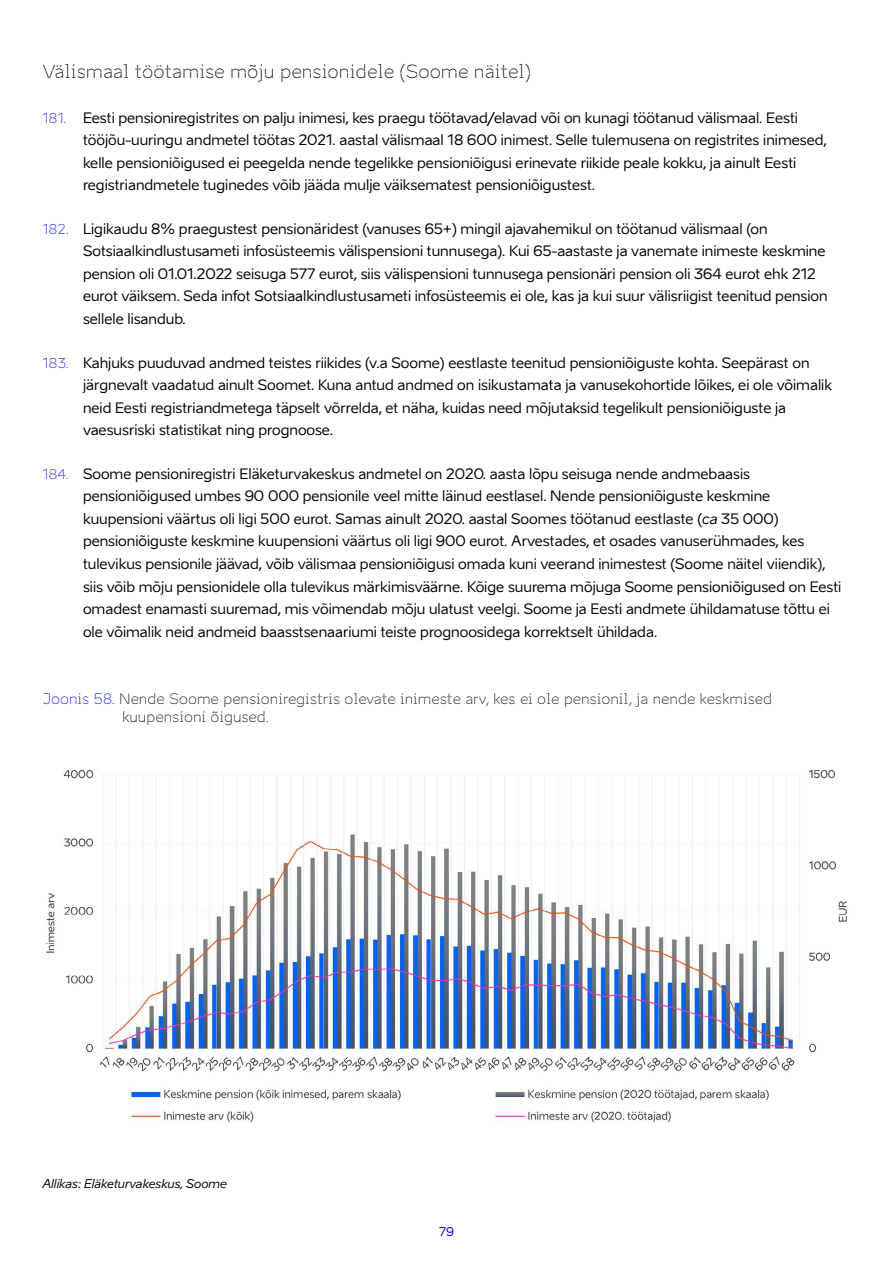
<style>
.page{position:relative;width:893px;height:1263px;background:#fff}
.page>*{position:absolute;margin:0;border:0;box-sizing:border-box;transform-origin:0 0}
.t1{font:18px "Aino Headline";color:#000}
.t2{font:14.25px/22.5px "Aino";color:#000}
.t3{font:14.25px/18px "Aino Headline";color:#000}
.t4{font:13.5px "Aino Headline";color:#0000f0}
.t5{font:italic 12px "Aino";color:#000}
.t6{font:12px "Aino";color:#0000f0}
.s1{font-family:"Aino Headline";font-size:13.5px;color:#0000f0}
.s2{font-style:italic}
.s3{color:#0000f0}
</style>
<div class="page">
<img style="left:46px;top:769px;width:801px;height:353px">
<p class="t1" style="left:43px;top:60px;width:490px">Välismaal töötamise mõju pensionidele (Soome näitel)</p>
<p class="t4" style="left:43px;top:109px;width:24px">181.</p>
<p class="t2" style="left:83px;top:106px;width:745px">Eesti pensioniregistrites on palju inimesi, kes praegu töötavad/elavad või on kunagi töötanud välismaal. Eesti tööjõu-uuringu andmetel töötas 2021. aastal välismaal 18 600 inimest. Selle tulemusena on registrites inimesed, kelle pensioniõigused ei peegelda nende tegelikke pensioniõigusi erinevate riikide peale kokku, ja ainult Eesti registriandmetele tuginedes võib jääda mulje väiksematest pensioniõigustest.</p>
<p class="t2" style="left:83px;top:218px;width:746px;text-indent:-40px"><span class="s1">182.</span> Ligikaudu 8% praegustest pensionäridest (vanuses 65+) mingil ajavahemikul on töötanud välismaal (on Sotsiaalkindlustusameti infosüsteemis välispensioni tunnusega). Kui 65-aastaste ja vanemate inimeste keskmine pension oli 01.01.2022 seisuga 577 eurot, siis välispensioni tunnusega pensionäri pension oli 364 eurot ehk 212 eurot väiksem. Seda infot Sotsiaalkindlustusameti infosüsteemis ei ole, kas ja kui suur välisriigist teenitud pension sellele lisandub.</p>
<p class="t2" style="left:83px;top:351px;width:750px;text-indent:-40px"><span class="s1">183.</span> Kahjuks puuduvad andmed teistes riikides (v.a Soome) eestlaste teenitud pensioniõiguste kohta. Seepärast on järgnevalt vaadatud ainult Soomet. Kuna antud andmed on isikustamata ja vanusekohortide lõikes, ei ole võimalik neid Eesti registriandmetega täpselt võrrelda, et näha, kuidas need mõjutaksid tegelikult pensioniõiguste ja vaesusriski statistikat ning prognoose.</p>
<p class="t2" style="left:83px;top:463px;width:760px;text-indent:-40px"><span class="s1">184.</span> Soome pensioniregistri Eläketurvakeskus andmetel on 2020. aasta lõpu seisuga nende andmebaasis pensioniõigused umbes 90 000 pensionile veel mitte läinud eestlasel. Nende pensioniõiguste keskmine kuupensioni väärtus oli ligi 500 eurot. Samas ainult 2020. aastal Soomes töötanud eestlaste (<span class="s2">ca</span> 35 000) pensioniõiguste keskmine kuupensioni väärtus oli ligi 900 eurot. Arvestades, et osades vanuserühmades, kes tulevikus pensionile jäävad, võib välismaa pensioniõigusi omada kuni veerand inimestest (Soome näitel viiendik), siis võib mõju pensionidele olla tulevikus märkimisväärne. Kõige suurema mõjuga Soome pensioniõigused on Eesti omadest enamasti suuremad, mis võimendab mõju ulatust veelgi. Soome ja Eesti andmete ühildamatuse tõttu ei ole võimalik neid andmeid baasstsenaariumi teiste prognoosidega korrektselt ühildada.</p>
<p class="t3" style="left:122px;top:689px;width:652px;text-indent:-80px"><span class="s3">Joonis 58.</span> Nende Soome pensioniregistris olevate inimeste arv, kes ei ole pensionil, ja nende keskmised kuupensioni õigused.</p>
<p class="t5" style="left:43px;top:1175px;width:186px">Allikas: Eläketurvakeskus, Soome</p>
<p class="t6" style="left:439px;top:1224px;width:16px">79</p>
</div>
